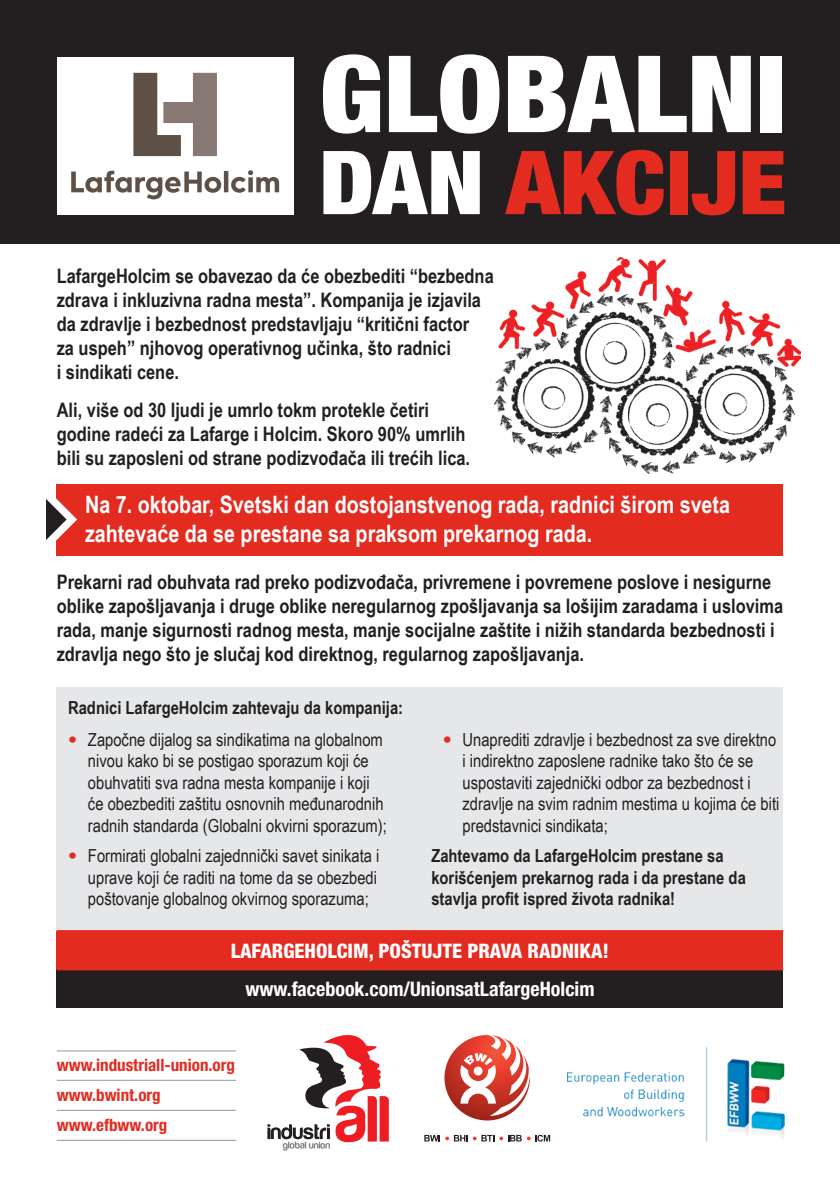
<style>
.page{position:relative;width:840px;height:1191px;background:#fff}
.page>*{position:absolute;margin:0;border:0;box-sizing:border-box;transform-origin:0 0}
.t1{font:900 condensed 106.8px "Helvetica Neue";color:#fff;scale:1.09 1}
.t2{font:900 condensed 88.4px "Helvetica Neue";letter-spacing:.005em;color:#e32b20;scale:1.09 1}
.t3{font:700 24px/28.8px "Arial Narrow";color:#fff}
.t4{font:700 20px/24px "Arial Narrow";color:#231f20}
.t5{font:700 condensed 20px "Helvetica Neue";color:#fff}
.t6{font:800 condensed 20px "Helvetica Neue";color:#fff}
.t7{font:18px/21.6px "Arial Narrow";color:#231f20}
.t8{font:700 18px/21.6px "Arial Narrow";color:#231f20}
.t9{font:700 condensed 17px/30px "Helvetica Neue";color:#e32b20}
.s1{color:#fff}
.s2{font-family:"Helvetica Neue";font-stretch:condensed;color:#e32b20}
</style>
<div class="page">
<hr style="left:57px;top:1050px;width:179px;height:1px;background:#939598">
<hr style="left:57px;top:1079px;width:179px;height:1px;background:#939598">
<hr style="left:57px;top:1109px;width:179px;height:1px;background:#939598">
<hr style="left:57px;top:1139px;width:179px;height:1px;background:#939598">
<div style="left:57px;top:484px;width:725px;height:72px;background:#e32b20"></div>
<svg style="left:267px;top:1035px;width:121px;height:115px"></svg>
<svg style="left:444px;top:1035px;width:86px;height:85px"></svg>
<svg style="left:424px;top:1134px;width:126px;height:7px"></svg>
<img style="left:567px;top:1048px;width:218px;height:93px">
<div style="left:0;top:0;width:839px;height:244px;background:#231f20"></div>
<div style="left:57px;top:57px;width:236px;height:157px;background:#fff"></div>
<svg style="left:71px;top:170px;width:208px;height:29px"></svg>
<svg style="left:133px;top:73px;width:84px;height:83px"></svg>
<div style="left:57px;top:687px;width:725px;height:257px;background:#e6e7e9"></div>
<div style="left:57px;top:931px;width:725px;height:38px;background:#e32b20"></div>
<div style="left:57px;top:969px;width:725px;height:38px;background:#231f20"></div>
<hr style="left:57px;top:930px;width:725px;height:2px;background:#e32b20">
<hr style="left:57px;top:968px;width:725px;height:2px;background:#e32b20">
<img style="left:494px;top:257px;width:305px;height:217px">
<svg style="left:46px;top:484px;width:31px;height:72px"></svg>
<h1 class="t1" style="left:319px;top:28px;width:429px">GLOBALNI</h1>
<h2 class="t2" style="left:319px;top:128px;width:430px"><span class="s1">DAN</span> AKCIJE</h2>
<p class="t4" style="left:57px;top:262px;width:443px">LafargeHolcim se obavezao da će obezbediti “bezbedna, zdrava i inkluzivna radna mesta”. Kompanija je izjavila da zdravlje i bezbednost predstavljaju “kritični factor<br>za uspeh” njhovog operativnog učinka, što radnici<br>i sindikati cene.</p>
<p class="t4" style="left:57px;top:397px;width:414px">Ali, više od 30 ljudi je umrlo tokm protekle četiri godine radeći za Lafarge i Holcim. Skoro 90% umrlih bili su zaposleni od strane podizvođača ili trećih lica.</p>
<p class="t3" style="left:85px;top:489px;width:646px">Na 7. oktobar, Svetski dan dostojanstvenog rada, radnici širom sveta zahtevaće da se prestane sa praksom prekarnog rada.</p>
<p class="t4" style="left:57px;top:569px;width:727px">Prekarni rad obuhvata rad preko podizvođača, privremene i povremene poslove i nesigurne oblike zapošljavanja i druge oblike neregularnog zpošljavanja sa lošijim zaradama i uslovima rada, manje sigurnosti radnog mesta, manje socijalne zaštite i nižih standarda bezbednosti i zdravlja nego što je slučaj kod direktnog, regularnog zapošljavanja.</p>
<p class="t8" style="left:68px;top:695px;width:336px">Radnici LafargeHolcim zahtevaju da kompanija:</p>
<p class="t7" style="left:88px;top:727px;width:300px;text-indent:-20px"><span class="s2">•</span> Započne dijalog sa sindikatima na globalnom nivou kako bi se postigao sporazum koji će obuhvatiti sva radna mesta kompanije i koji će obezbediti zaštitu osnovnih međunarodnih radnih standarda (Globalni okvirni sporazum);</p>
<p class="t7" style="left:88px;top:844px;width:293px;text-indent:-20px"><span class="s2">•</span> Formirati globalni zajednnički savet sinikata i uprave koji će raditi na tome da se obezbedi poštovanje globalnog okvirnog sporazuma;</p>
<p class="t7" style="left:462px;top:727px;width:318px;text-indent:-20px"><span class="s2">•</span> Unaprediti zdravlje i bezbednost za sve direktno i indirektno zaposlene radnike tako što će se uspostaviti zajednički odbor za bezbednost i zdravlje na svim radnim mestima u kojima će biti predstavnici sindikata;</p>
<p class="t8" style="left:431px;top:844px;width:316px">Zahtevamo da LafargeHolcim prestane sa korišćenjem prekarnog rada i da prestane da stavlja profit ispred života radnika!</p>
<p class="t6" style="left:231px;top:938px;width:379px">LAFARGEHOLCIM, POŠTUJTE PRAVA RADNIKA!</p>
<p class="t5" style="left:245px;top:976px;width:350px">www.facebook.com/UnionsatLafargeHolcim</p>
<p class="t9" style="left:57px;top:1050px;width:180px">www.industriall-union.org www.bwint.org www.efbww.org</p>
</div>
